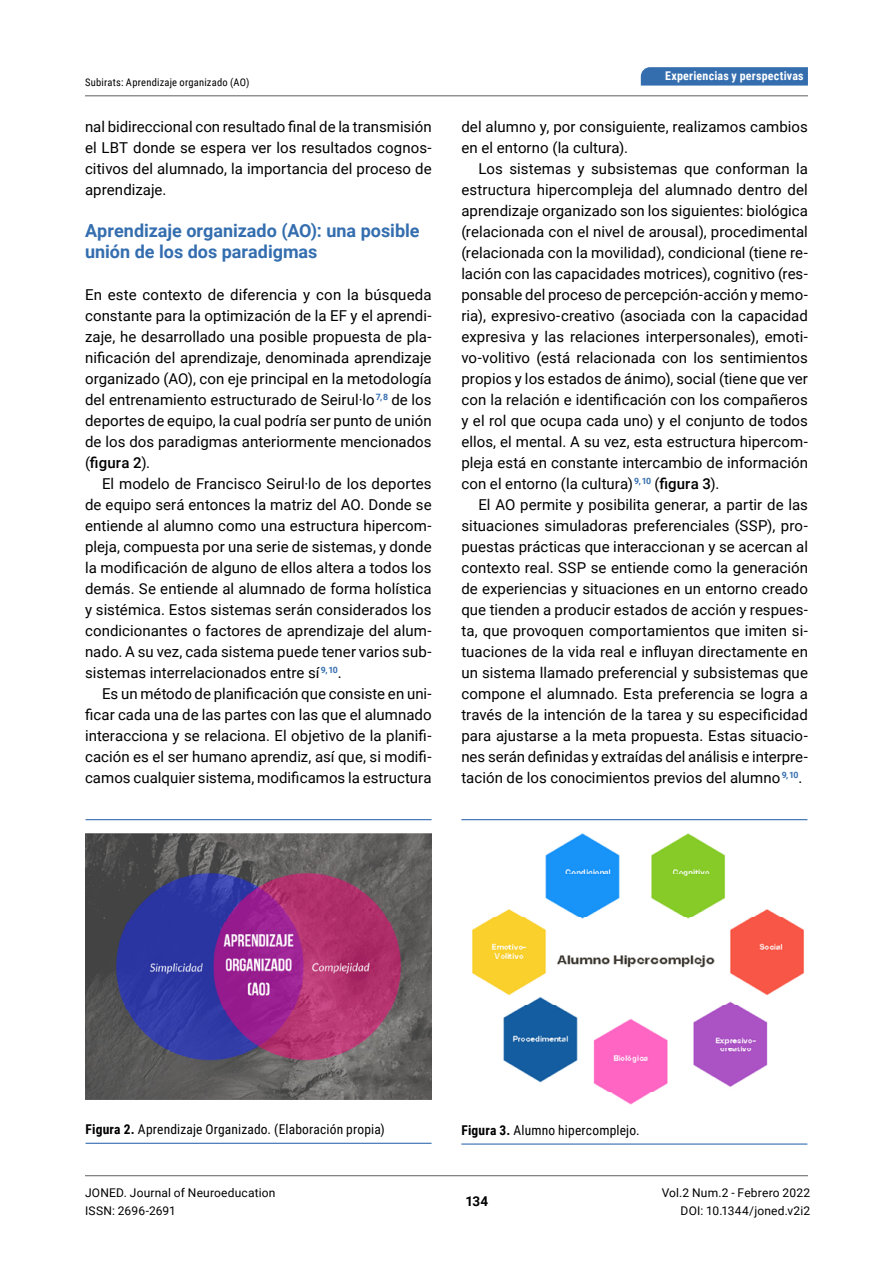
<style>
.page{position:relative;width:893px;height:1263px;background:#fff}
.page>*{position:absolute;margin:0;border:0;box-sizing:border-box;transform-origin:0 0}
.T2{font:700 18px/21px "Roboto";color:#346eaf}
.T2C{font:15px/21px "Roboto";letter-spacing:.005em;color:#000;text-align:justify}
.T2c-NO_INDENT{font:15px/21px "Roboto";letter-spacing:.005em;color:#000;text-align:justify}
.Figura-peu{font:13.5px "Roboto Condensed";letter-spacing:.01em;color:#000}
.t1{font:700 13.5px "Roboto";color:#000}
.t2{font:12px/18px "Roboto";letter-spacing:.015em;color:#000}
.t3{font:700 12px "Roboto Condensed";letter-spacing:.02em;color:#fff}
.t4{font:10.5px "Roboto Condensed";letter-spacing:.02em;color:#000}
.s1{font-weight:500}
.s2{font-weight:700}
</style>
<div class="page">
<hr style="left:85px;top:1175px;width:723px;height:1px;background:#707172">
<hr style="left:85px;top:95px;width:723px;height:1px;background:#707172">
<svg style="left:641px;top:67px;width:167px;height:19px;background:#3b73b1"></svg>
<hr style="left:86px;top:819px;width:346px;height:1px;background:#346eaf">
<hr style="left:86px;top:1143px;width:346px;height:1px;background:#346eaf">
<img style="left:86px;top:833px;width:346px;height:266px">
<hr style="left:461px;top:819px;width:346px;height:1px;background:#346eaf">
<hr style="left:461px;top:1143px;width:346px;height:1px;background:#346eaf">
<img style="left:472px;top:833px;width:332px;height:272px">
<p class="t4" style="left:85px;top:75px;width:166px">Subirats: Aprendizaje organizado (AO)</p>
<p class="T2C" style="left:85px;top:115px;width:348px">nal bidireccional con resultado final de la transmisión el LBT donde se espera ver los resultados cognos&shy;citivos del alumnado, la importancia del proceso de aprendizaje.</p>
<p class="T2" style="left:85px;top:219px;width:336px">Aprendizaje organizado (AO): una posible unión de los dos paradigmas</p>
<p class="T2c-NO_INDENT" style="left:85px;top:283px;width:348px">En este contexto de diferencia y con la búsqueda constante para la optimización de la EF y el aprendi&shy;zaje, he desarrollado una posible propuesta de pla&shy;nificación del aprendizaje, denominada aprendizaje organizado (AO), con eje principal en la metodología del entrenamiento estructurado de Seirul·lo <sup>7,</sup> <sup>8</sup> de los deportes de equipo, la cual podría ser punto de unión de los dos paradigmas anteriormente mencionados (<span class="s1">figura 2</span>).</p>
<p class="T2C" style="left:85px;top:472px;width:348px;text-indent:17px">El modelo de Francisco Seirul·lo de los deportes de equipo será entonces la matriz del AO. Donde se entiende al alumno como una estructura hipercom&shy;pleja, compuesta por una serie de sistemas, y donde la modificación de alguno de ellos altera a todos los demás. Se entiende al alumnado de forma holística y sistémica. Estos sistemas serán considerados los condicionantes o factores de aprendizaje del alum&shy;nado. A su vez, cada sistema puede tener varios sub&shy;sistemas interrelacionados entre sí <sup>9,</sup> <sup>10</sup>.</p>
<p class="T2C" style="left:85px;top:682px;width:348px;text-indent:17px">Es un método de planificación que consiste en uni&shy;ficar cada una de las partes con las que el alumnado interacciona y se relaciona. El objetivo de la planifi&shy;cación es el ser humano aprendiz, así que, si modifi&shy;camos cualquier sistema, modificamos la estructura</p>
<p class="t3" style="left:665px;top:68px;width:140px">Experiencias y perspectivas</p>
<p class="T2C" style="left:461px;top:115px;width:348px">del alumno y, por consiguiente, realizamos cambios en el entorno (la cultura).</p>
<p class="T2C" style="left:461px;top:157px;width:348px;text-indent:17px">Los sistemas y subsistemas que conforman la estructura hipercompleja del alumnado dentro del aprendizaje organizado son los siguientes: biológica (relacionada con el nivel de arousal), procedimental (relacionada con la movilidad), condicional (tiene re&shy;lación con las capacidades motrices), cognitivo (res&shy;ponsable del proceso de percepción-acción y memo&shy;ria), expresivo-creativo (asociada con la capacidad expresiva y las relaciones interpersonales), emoti&shy;vo-volitivo (está relacionada con los sentimientos propios y los estados de ánimo), social (tiene que ver con la relación e identificación con los compañeros y el rol que ocupa cada uno) y el conjunto de todos ellos, el mental. A su vez, esta estructura hipercom&shy;pleja está en constante intercambio de información con el entorno (la cultura) <sup>9,</sup> <sup>10</sup> (<span class="s1">figura 3</span>).</p>
<p class="T2C" style="left:461px;top:493px;width:348px;text-indent:17px">El AO permite y posibilita generar, a partir de las situaciones simuladoras preferenciales (SSP), pro&shy;puestas prácticas que interaccionan y se acercan al contexto real. SSP se entiende como la generación de experiencias y situaciones en un entorno creado que tienden a producir estados de acción y respues&shy;ta, que provoquen comportamientos que imiten si&shy;tuaciones de la vida real e influyan directamente en un sistema llamado preferencial y subsistemas que compone el alumnado. Esta preferencia se logra a través de la intención de la tarea y su especificidad para ajustarse a la meta propuesta. Estas situacio&shy;nes serán definidas y extraídas del análisis e interpre&shy;tación de los conocimientos previos del alumno <sup>9,</sup> <sup>10</sup>.</p>
<p class="Figura-peu" style="left:86px;top:1120px;width:301px"><span class="s2">Figura 2.</span> Aprendizaje Organizado. (Elaboración propia)</p>
<p class="Figura-peu" style="left:461px;top:1121px;width:180px"><span class="s2">Figura 3.</span> Alumno hipercomplejo.</p>
<p class="t2" style="left:85px;top:1183px;width:192px">JONED. Journal of Neuroeducation<br>ISSN: 2696-2691</p>
<p class="t1" style="left:465px;top:1192px;width:24px">134</p>
<p class="t2" style="left:662px;top:1183px;width:150px;text-align:right">Vol.2 Num.2 - Febrero 2022<br>DOI: 10.1344/joned.v2i2</p>
</div>
